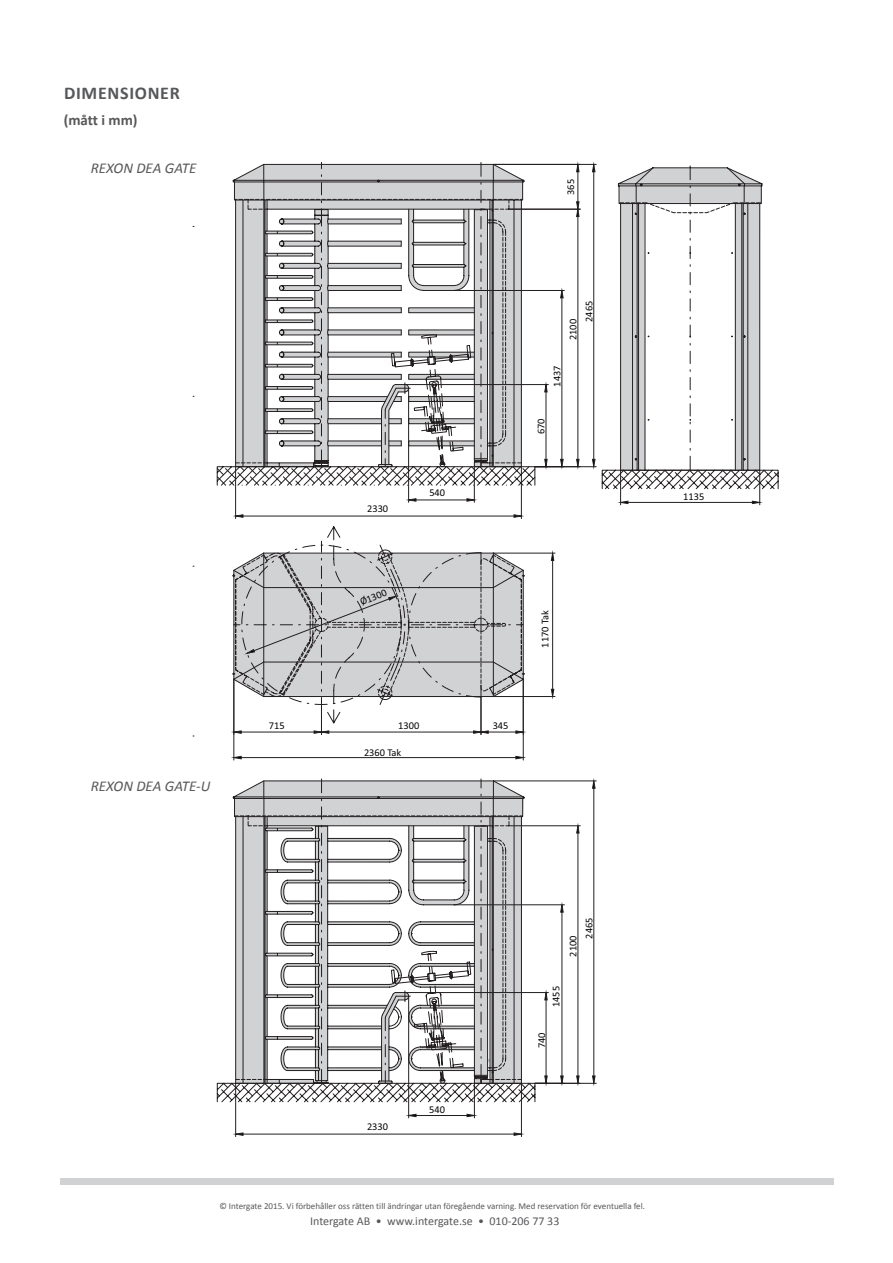
<style>
.page{position:relative;width:893px;height:1263px;background:#fff}
.page>*{position:absolute;margin:0;border:0;box-sizing:border-box;transform-origin:0 0}
.t1{font:700 18px "Calibri";letter-spacing:.04em;color:#57585a}
.t2{font:italic 15px "Calibri";color:#57585a}
.t3{font:700 15px "Calibri";letter-spacing:-.005em;color:#57585a}
.t4{font:12px "Calibri";color:#57585a}
.t5{font:10.35px/15.9px "Calibri";color:#040503}
.t6{font:9px "Calibri";color:#57585a}
</style>
<div class="page">
<div style="left:60px;top:1178px;width:773px;height:6px;background:#d1d2d4"></div>
<svg style="left:618px;top:166px;width:144px;height:301px"></svg>
<svg style="left:217px;top:467px;width:561px;height:635px"></svg>
<svg style="left:391px;top:485px;width:90px;height:40px"></svg>
<hr style="left:493px;top:696px;width:62px;height:1px;background:#231f20">
<hr style="left:493px;top:553px;width:62px;height:1px;background:#231f20">
<hr style="left:552px;top:560px;width:1px;height:129px;background:#231f20">
<svg style="left:551px;top:688px;width:3px;height:8px"></svg>
<svg style="left:551px;top:552px;width:3px;height:9px"></svg>
<hr style="left:523px;top:679px;width:1px;height:81px;background:#231f20">
<hr style="left:234px;top:679px;width:1px;height:81px;background:#231f20">
<hr style="left:241px;top:757px;width:275px;height:1px;background:#231f20">
<svg style="left:515px;top:756px;width:9px;height:3px"></svg>
<svg style="left:233px;top:756px;width:9px;height:3px"></svg>
<svg style="left:233px;top:525px;width:291px;height:209px"></svg>
<svg style="left:217px;top:162px;width:347px;height:323px"></svg>
<hr style="left:578px;top:217px;width:1px;height:242px;background:#231f20">
<svg style="left:576px;top:459px;width:4px;height:7px"></svg>
<hr style="left:509px;top:209px;width:71px;height:1px;background:#231f20">
<hr style="left:578px;top:172px;width:1px;height:30px;background:#231f20">
<svg style="left:576px;top:201px;width:4px;height:16px"></svg>
<svg style="left:576px;top:165px;width:4px;height:8px"></svg>
<hr style="left:493px;top:164px;width:103px;height:1px;background:#231f20">
<hr style="left:535px;top:466px;width:61px;height:1px;background:#231f20">
<hr style="left:593px;top:172px;width:1px;height:287px;background:#231f20">
<svg style="left:592px;top:164px;width:4px;height:9px"></svg>
<svg style="left:592px;top:459px;width:4px;height:8px"></svg>
<hr style="left:408px;top:388px;width:1px;height:114px;background:#231f20">
<hr style="left:474px;top:467px;width:1px;height:35px;background:#231f20">
<hr style="left:416px;top:500px;width:51px;height:1px;background:#231f20">
<svg style="left:408px;top:498px;width:9px;height:4px"></svg>
<svg style="left:466px;top:498px;width:9px;height:4px"></svg>
<hr style="left:235px;top:467px;width:1px;height:51px;background:#231f20">
<hr style="left:521px;top:467px;width:1px;height:51px;background:#231f20">
<hr style="left:243px;top:516px;width:271px;height:1px;background:#231f20">
<svg style="left:235px;top:514px;width:9px;height:4px"></svg>
<svg style="left:513px;top:514px;width:9px;height:4px"></svg>
<svg style="left:233px;top:779px;width:291px;height:305px"></svg>
<svg style="left:469px;top:826px;width:6px;height:255px"></svg>
<svg style="left:235px;top:825px;width:234px;height:259px"></svg>
<hr style="left:405px;top:992px;width:143px;height:1px;background:#231f20">
<hr style="left:546px;top:1000px;width:1px;height:76px;background:#231f20">
<svg style="left:544px;top:992px;width:4px;height:9px"></svg>
<hr style="left:454px;top:904px;width:110px;height:1px;background:#231f20">
<hr style="left:562px;top:912px;width:1px;height:164px;background:#231f20">
<svg style="left:535px;top:1075px;width:29px;height:8px"></svg>
<svg style="left:560px;top:904px;width:4px;height:9px"></svg>
<hr style="left:509px;top:825px;width:71px;height:1px;background:#231f20">
<hr style="left:578px;top:833px;width:1px;height:243px;background:#231f20">
<svg style="left:576px;top:1075px;width:4px;height:8px"></svg>
<svg style="left:576px;top:825px;width:4px;height:9px"></svg>
<hr style="left:535px;top:1083px;width:61px;height:1px;background:#231f20">
<hr style="left:493px;top:781px;width:103px;height:1px;background:#231f20">
<hr style="left:594px;top:788px;width:1px;height:288px;background:#231f20">
<svg style="left:592px;top:1075px;width:4px;height:9px"></svg>
<svg style="left:592px;top:780px;width:4px;height:9px"></svg>
<hr style="left:408px;top:996px;width:1px;height:122px;background:#231f20">
<hr style="left:474px;top:1083px;width:1px;height:35px;background:#231f20">
<hr style="left:416px;top:1115px;width:51px;height:1px;background:#231f20">
<svg style="left:408px;top:1113px;width:9px;height:4px"></svg>
<svg style="left:466px;top:1113px;width:9px;height:4px"></svg>
<hr style="left:521px;top:1083px;width:1px;height:53px;background:#231f20">
<hr style="left:235px;top:1083px;width:1px;height:53px;background:#231f20">
<hr style="left:243px;top:1134px;width:271px;height:1px;background:#231f20">
<svg style="left:513px;top:1132px;width:8px;height:4px"></svg>
<svg style="left:235px;top:1132px;width:9px;height:4px"></svg>
<h1 class="t1" style="left:64px;top:81px;width:117px">DIMENSIONER</h1>
<h2 class="t3" style="left:64px;top:110px;width:75px">(mått i mm)</h2>
<h2 class="t2" style="left:91px;top:158px;width:107px">REXON DEA GATE</h2>
<h2 class="t2" style="left:91px;top:775px;width:121px">REXON DEA GATE-U</h2>
<p class="t5" style="left:563px;top:195px;width:17px;rotate:-90deg">365</p>
<p class="t5" style="left:367px;top:500px;width:23px">2330</p>
<p class="t5" style="left:429px;top:485px;width:17px">540</p>
<p class="t5" style="left:565px;top:322px;width:23px;text-indent:-18px;rotate:-90deg">2100<br>2465</p>
<p class="t5" style="left:549px;top:386px;width:23px;rotate:-90deg">1437</p>
<p class="t5" style="left:533px;top:434px;width:17px;rotate:-90deg">670</p>
<p class="t5" style="left:357px;top:595px;width:29px;rotate:-22deg">Ø1300</p>
<p class="t5" style="left:269px;top:718px;width:17px">715</p>
<p class="t5" style="left:493px;top:718px;width:17px">345</p>
<p class="t5" style="left:398px;top:718px;width:23px">1300</p>
<p class="t5" style="left:364px;top:744px;width:39px">2360 Tak</p>
<p class="t5" style="left:537px;top:648px;width:39px;rotate:-90deg">1170 Tak</p>
<p class="t5" style="left:683px;top:489px;width:23px">1135</p>
<p class="t5" style="left:367px;top:1119px;width:23px">2330</p>
<p class="t5" style="left:429px;top:1101px;width:17px">540</p>
<p class="t5" style="left:565px;top:938px;width:23px;text-indent:-18px;rotate:-90deg">2100<br>2465</p>
<p class="t5" style="left:548px;top:1007px;width:23px;rotate:-90deg">1455</p>
<p class="t5" style="left:534px;top:1048px;width:17px;rotate:-90deg">740</p>
<p class="t6" style="left:219px;top:1200px;width:427px">© Intergate 2015. Vi förbehåller oss rätten till ändringar utan föregående varning. Med reservation för eventuella fel.</p>
<h3 class="t4" style="left:310px;top:1214px;width:251px">Intergate AB • www.intergate.se • 010-206 77 33</h3>
</div>
